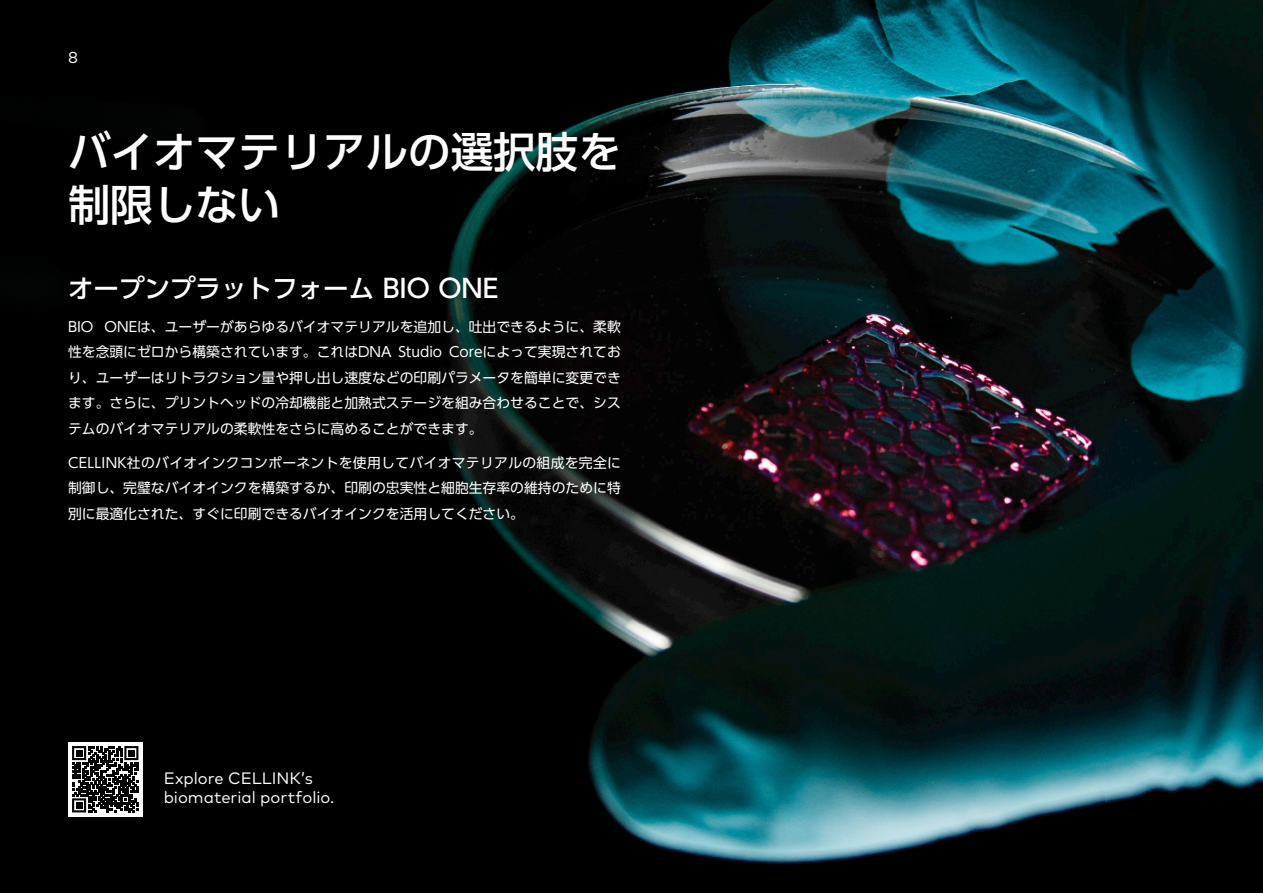
<style>
.page{position:relative;width:1263px;height:893px;background:#fff}
.page>*{position:absolute;margin:0;border:0;box-sizing:border-box;transform-origin:0 0}
.t1{font:500 42.45px/53.1px "UD Shin Go Pro";color:#fff}
.t2{font:500 25.5px "UD Shin Go Pro";color:#fff}
.t3{font:16.5px/19.5px "Mark Pro";color:#fff}
.t4{font:15.75px "Mark Pro";color:#fff}
.t5{font:13.8px/25.5px "UD Shin Go Pro";color:#fff;text-align:justify}
</style>
<div class="page">
<img style="left:0;top:0;width:1263px;height:893px">
<div style="left:68px;top:742px;width:74px;height:74px;background:#fff"></div>
<svg style="left:72px;top:746px;width:66px;height:66px"></svg>
<p class="t4" style="left:68px;top:46px;width:11px">8</p>
<h1 class="t1" style="left:68px;top:124px;width:554px">バイオマテリアルの選択肢を制限しない</h1>
<h2 class="t2" style="left:68px;top:267px;width:432px">オープンプラットフォーム BIO ONE</h2>
<p class="t5" style="left:68px;top:313px;width:554px">BIO ONEは、ユーザーがあらゆるバイオマテリアルを追加し、吐出できるように、柔軟性を念頭にゼロから構築されています。これはDNA Studio Coreによって実現されており、ユーザーはリトラクション量や押し出し速度などの印刷パラメータを簡単に変更できます。さらに、プリントヘッドの冷却機能と加熱式ステージを組み合わせることで、システムのバイオマテリアルの柔軟性をさらに高めることができます。</p>
<p class="t5" style="left:68px;top:449px;width:554px">CELLINK社のバイオインクコンポーネントを使用してバイオマテリアルの組成を完全に制御し、完璧なバイオインクを構築するか、印刷の忠実性と細胞生存率の維持のために特別に最適化された、すぐに印刷できるバイオインクを活用してください。</p>
<p class="t3" style="left:164px;top:767px;width:172px">Explore CELLINK’s biomaterial portfolio.</p>
</div>
